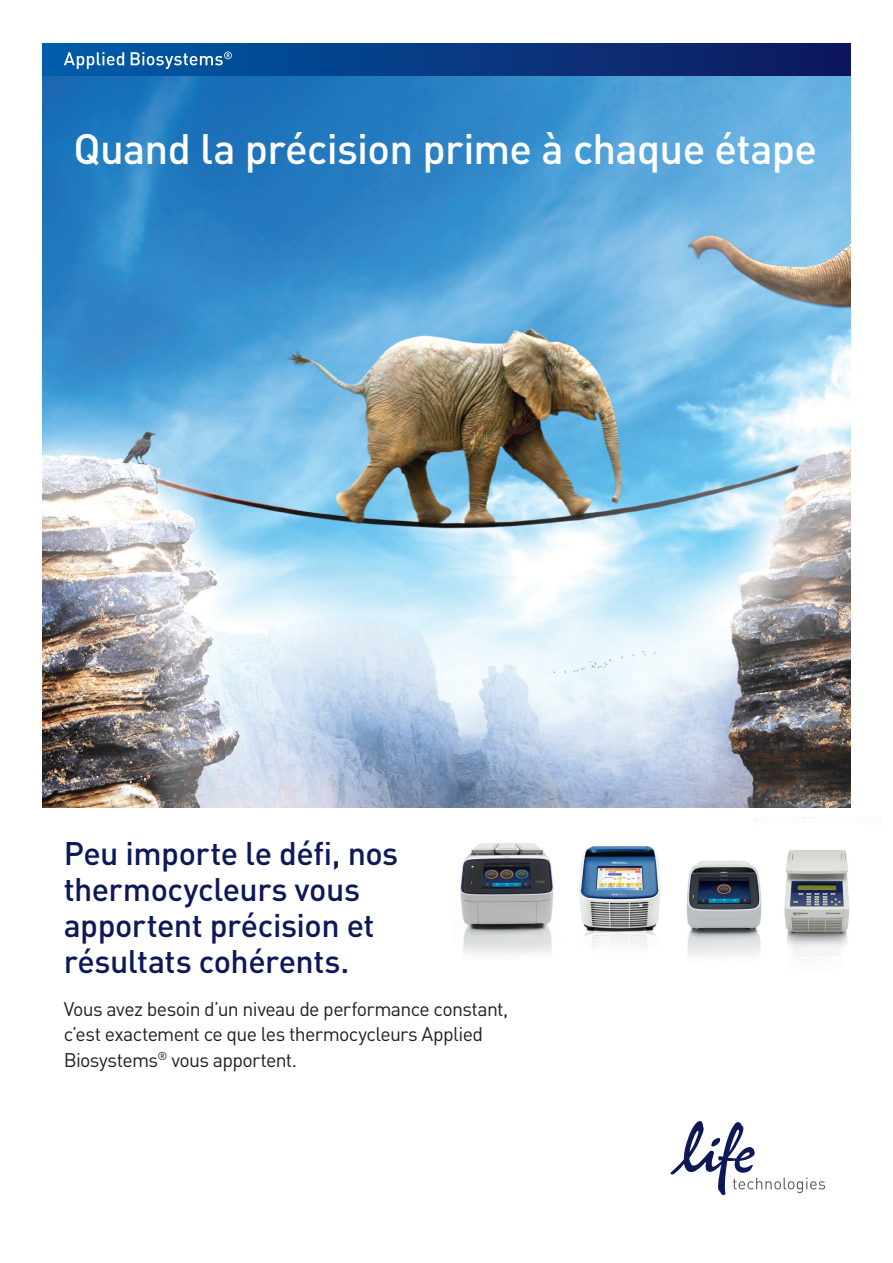
<style>
.page{position:relative;width:893px;height:1263px;background:#fff}
.page>*{position:absolute;margin:0;border:0;box-sizing:border-box;transform-origin:0 0}
.INV-Headline_44pt{font:500 42px "DIN Pro";letter-spacing:-.02em;color:#fff}
.INV-Headline_44pt-2{font:500 32.25px/36px "DIN Pro";letter-spacing:-.015em;color:#0d1858}
.Body_Copy{font:19.5px/25.5px "DIN Pro";letter-spacing:-.035em;color:#231f20}
</style>
<div class="page">
<img style="left:43px;top:76px;width:807px;height:732px">
<div style="left:43px;top:43px;width:807px;height:33px;background:linear-gradient(to right,#005ea9,#0f175e)"></div>
<svg style="left:64px;top:52px;width:168px;height:17px;background:#427fb7"></svg>
<svg style="left:670px;top:1121px;width:155px;height:74px"></svg>
<img style="left:784px;top:850px;width:66px;height:107px">
<img style="left:686px;top:860px;width:76px;height:96px">
<img style="left:579px;top:846px;width:82px;height:101px">
<img style="left:460px;top:843px;width:94px;height:112px">
<p class="INV-Headline_44pt" style="left:73px;top:120px;width:745px">Quand la précision prime à chaque étape</p>
<p class="INV-Headline_44pt-2" style="left:64px;top:833px;width:336px">Peu importe le défi, nos thermocycleurs vous apportent précision et résultats cohérents.</p>
<p class="Body_Copy" style="left:64px;top:995px;width:446px">Vous avez besoin d’un niveau de performance constant, c’est exactement ce que les thermocycleurs Applied<br>Biosystems<sup>®</sup> vous apportent.</p>
</div>
